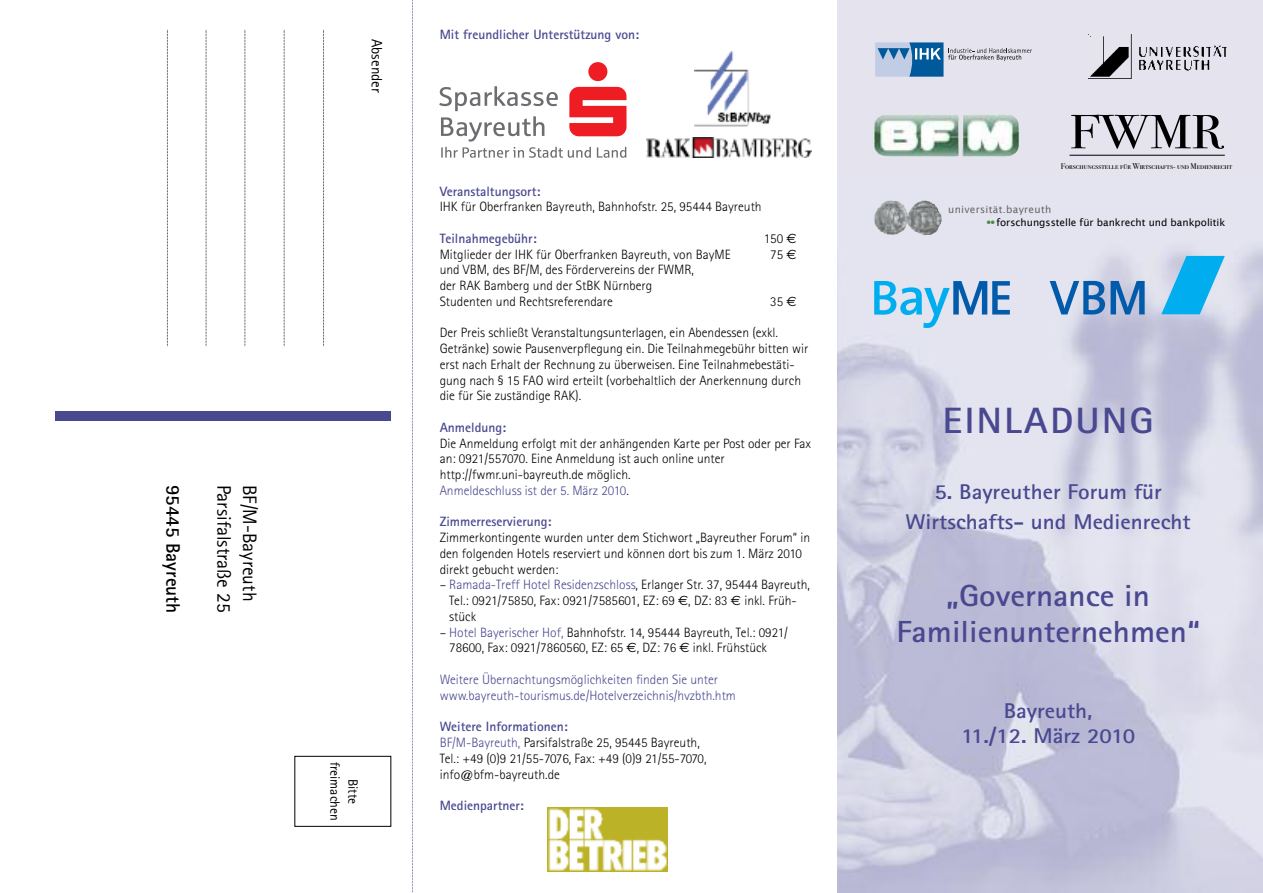
<style>
.page{position:relative;width:1263px;height:893px;background:#fff}
.page>*{position:absolute;margin:0;border:0;box-sizing:border-box;transform-origin:0 0}
.t1{font:47.85px "Bodoni Svty Two SCITCTT Book";color:#000;scale:1.15 1}
.t2{font:700 36.6px "Rotis Sans Serif";letter-spacing:.05em;color:#494890;scale:1.08 1}
.t3{font:700 30.6px/36.6px "Rotis Sans Serif";color:#494890;text-align:center;scale:1.08 1}
.t4{font:700 21.3px/29.8px "Rotis Sans Serif";color:#494890;text-align:center;scale:1.08 1}
.t5{font:19.5px/25.5px "Rotis Sans Serif";color:#000}
.t6{font:700 19.5px "Rotis Sans Serif";color:#000}
.t7{font:15px "Rotis Sans Serif";color:#000}
.t8{font:300 13.5px/15.8px "Rotis Sans Serif";color:#000}
.t9{font:700 13.5px "Rotis Sans Serif";color:#494890}
.t10{font:300 13.5px/15.8px "Rotis Sans Serif";color:#494890}
.t11{font:13.5px/18px "Rotis Sans Serif";color:#000;text-align:center}
.t12{font:10.05px "Lucida Sans";color:#000}
.t13{font:10.05px "Lucida Sans";letter-spacing:.03em;color:#666}
.t14{font:8.25px "Bodoni Svty Two SCITCTT Book";color:#000}
.s1{font-family:"Euro Sans";font-weight:400}
.s2{color:#494890}
.s3{font-weight:700;color:#494890}
</style>
<div class="page">
<div style="left:837px;top:0;width:426px;height:893px;background:#e4e3ee"></div>
<img style="left:837px;top:249px;width:426px;height:644px">
<img style="left:1088px;top:35px;width:139px;height:44px">
<svg style="left:875px;top:42px;width:157px;height:35px"></svg>
<hr style="left:1069px;top:155px;width:156px;height:1px;background:#000">
<svg style="left:412px;top:0;width:1px;height:893px"></svg>
<svg style="left:167px;top:30px;width:1px;height:316px"></svg>
<svg style="left:206px;top:30px;width:1px;height:316px"></svg>
<svg style="left:245px;top:30px;width:1px;height:316px"></svg>
<svg style="left:284px;top:30px;width:1px;height:316px"></svg>
<svg style="left:323px;top:30px;width:1px;height:316px"></svg>
<div style="left:294px;top:756px;width:97px;height:71px;border:1px solid #000"></div>
<div style="left:56px;top:411px;width:335px;height:9px;background:#494890"></div>
<img style="left:874px;top:114px;width:145px;height:43px">
<img style="left:874px;top:200px;width:68px;height:36px">
<svg style="left:1161px;top:256px;width:64px;height:58px"></svg>
<svg style="left:1050px;top:281px;width:94px;height:34px"></svg>
<svg style="left:874px;top:281px;width:136px;height:47px"></svg>
<svg style="left:439px;top:62px;width:187px;height:96px"></svg>
<img style="left:694px;top:51px;width:77px;height:76px">
<img style="left:646px;top:137px;width:165px;height:21px">
<img style="left:547px;top:807px;width:120px;height:65px">
<h3 class="t6" style="left:180px;top:485px;width:130px;rotate:90deg">95445 Bayreuth</h3>
<h3 class="t5" style="left:260px;top:485px;width:129px;rotate:90deg">BF/M-Bayreuth<br>Parsifalstraße 25</h3>
<p class="t7" style="left:382px;top:39px;width:55px;rotate:90deg">Absender</p>
<p class="t11" style="left:361px;top:762px;width:61px;rotate:90deg">Bitte freimachen</p>
<p class="t9" style="left:440px;top:30px;width:201px">Mit freundlicher Unterstützung von:</p>
<p class="t9" style="left:440px;top:186px;width:102px">Veranstaltungsort:</p>
<p class="t8" style="left:440px;top:200px;width:323px">IHK für Oberfranken Bayreuth, Bahnhofstr. 25, 95444 Bayreuth</p>
<p class="t9" style="left:440px;top:234px;width:98px">Teilnahmegebühr:</p>
<p class="t8" style="left:764px;top:232px;width:34px">150 <span class="s1">€</span></p>
<p class="t8" style="left:440px;top:248px;width:292px">Mitglieder der IHK für Oberfranken Bayreuth, von BayME</p>
<p class="t8" style="left:770px;top:248px;width:28px">75<span class="s1">€</span></p>
<p class="t8" style="left:440px;top:263px;width:256px">und VBM, des BF/M, des Fördervereins der FWMR, der RAK Bamberg und der StBK Nürnberg<br>Studenten und Rechtsreferendare</p>
<p class="t8" style="left:770px;top:295px;width:28px">35<span class="s1">€</span></p>
<p class="t8" style="left:440px;top:326px;width:370px">Der Preis schließt Veranstaltungsunterlagen, ein Abendessen (exkl.<br>Getränke) sowie Pausenverpflegung ein. Die Teilnahmegebühr bitten wir erst nach Erhalt der Rechnung zu überweisen. Eine Teilnahmebestäti&shy;gung nach § 15 FAO wird erteilt (vorbehaltlich der Anerkennung durch die für Sie zuständige RAK).</p>
<p class="t9" style="left:440px;top:423px;width:68px">Anmeldung:</p>
<p class="t8" style="left:440px;top:437px;width:373px">Die Anmeldung erfolgt mit der anhängenden Karte per Post oder per Fax an: 0921/557070. Eine Anmeldung ist auch online unter http://fwmr.uni-bayreuth.de möglich.<br><span class="s2">Anmeldeschluss ist der 5. März 2010</span>.</p>
<p class="t9" style="left:440px;top:517px;width:113px">Zimmerreservierung:</p>
<p class="t8" style="left:440px;top:531px;width:372px">Zimmerkontingente wurden unter dem Stichwort „Bayreuther Forum“ in den folgenden Hotels reserviert und können dort bis zum 1. März 2010 direkt gebucht werden:</p>
<p class="t8" style="left:449px;top:578px;width:362px;text-indent:-10px">– <span class="s2">Ramada-Treff Hotel Residenzschloss</span>, Erlanger Str. 37, 95444 Bayreuth,<br>Tel.: 0921/75850, Fax: 0921/7585601, EZ: 69 <span class="s1">€</span>, DZ: 83 <span class="s1">€</span> inkl. Früh&shy;stück</p>
<p class="t8" style="left:449px;top:626px;width:340px;text-indent:-10px">– <span class="s2">Hotel Bayerischer Hof,</span> Bahnhofstr. 14, 95444 Bayreuth, Tel.: 0921/<br>78600, Fax: 0921/7860560, EZ: 65 <span class="s1">€</span>, DZ: 76 <span class="s1">€</span> inkl. Frühstück</p>
<p class="t10" style="left:440px;top:673px;width:298px">Weitere Übernachtungsmöglichkeiten finden Sie unter www.bayreuth-tourismus.de/Hotelverzeichnis/hvzbth.htm</p>
<p class="t8" style="left:440px;top:720px;width:268px"><span class="s3">Weitere Informationen:<br></span><span class="s2">BF/M-Bayreuth,</span> Parsifalstraße 25, 95445 Bayreuth, Tel.: +49 (0)9 21/55-7076, Fax: +49 (0)9 21/55-7070, info@bfm-bayreuth.de</p>
<p class="t9" style="left:440px;top:801px;width:86px">Medienpartner:</p>
<h1 class="t1" style="left:1069px;top:103px;width:136px">FWMR</h1>
<p class="t14" style="left:1061px;top:161px;width:173px">Forschungsstelle für Wirtschafts- und Medienrecht</p>
<p class="t13" style="left:948px;top:204px;width:105px">universität.bayreuth</p>
<p class="t12" style="left:987px;top:216px;width:240px"><sup>●●</sup> forschungsstelle für bankrecht und bankpolitik</p>
<h2 class="t2" style="left:942px;top:407px;width:197px">EINLADUNG</h2>
<h3 class="t4" style="left:905px;top:479px;width:266px">5. Bayreuther Forum für<br>Wirtschafts- und Medienrecht</h3>
<h3 class="t3" style="left:896px;top:580px;width:283px">„Governance in<br>Familienunternehmen“</h3>
<h3 class="t4" style="left:961px;top:700px;width:163px;line-height:25.7px">Bayreuth,<br>11./12. März 2010</h3>
</div>
